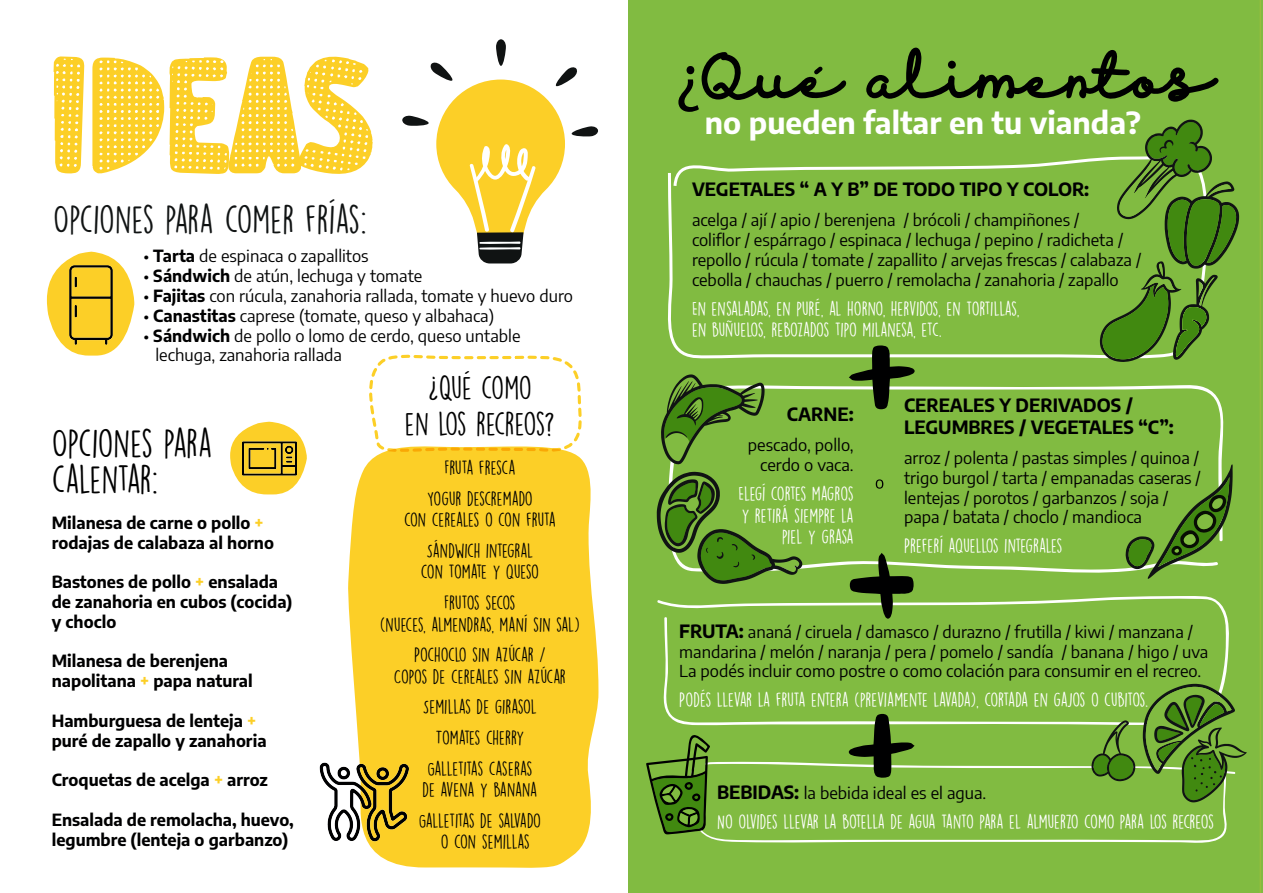
<style>
.page{position:relative;width:1263px;height:893px;background:#fff}
.page>*{position:absolute;margin:0;border:0;box-sizing:border-box;transform-origin:0 0}
.t1{font:150px "El Tito Adolfo";color:#fccf27}
.t2{font:66px "Discobaby";color:#000001}
.t3{font:36px "DK Lemon Yellow Sun";color:#101313}
.t4{font:36px/36px "DK Lemon Yellow Sun";letter-spacing:-.03em;color:#000001}
.t5{font:700 30px "Encode Sans";color:#fff}
.t6{font:30px/36px "DK Lemon Yellow Sun";letter-spacing:-.035em;color:#000001;text-align:center}
.t7{font:18px/21.6px "DK Lemon Yellow Sun";letter-spacing:-.03em;color:#fff}
.t8{font:18px/30.6px "DK Lemon Yellow Sun";letter-spacing:-.025em;color:#000001;text-align:center}
.t9{font:700 18px/21.6px "Encode Sans";color:#000001}
.t10{font:18px/30.6px "DK Lemon Yellow Sun";color:#000001;text-align:center}
.t11{font:18px/21.6px "DK Lemon Yellow Sun";color:#fff;text-align:right}
.t12{font:16.5px/19.8px "Encode Sans";color:#000001}
.t13{font:700 16.5px/19.8px "Encode Sans";color:#000001}
.s1{font-weight:700}
.s2{color:#fccf27}
.s3{font-family:"Myriad Pro"}
.s4{font-weight:700;font-size:18px}
</style>
<div class="page">
<div style="left:348px;top:452px;width:250px;height:416px;background:#fccf27"></div>
<div style="left:629px;top:0;width:634px;height:893px;background:#81bb41"></div>
<svg style="left:669px;top:385px;width:555px;height:188px"></svg>
<svg style="left:657px;top:596px;width:572px;height:129px"></svg>
<svg style="left:705px;top:761px;width:522px;height:82px"></svg>
<svg style="left:668px;top:157px;width:432px;height:202px"></svg>
<svg style="left:876px;top:479px;width:7px;height:10px"></svg>
<svg style="left:369px;top:355px;width:213px;height:97px"></svg>
<img style="left:319px;top:754px;width:93px;height:96px">
<svg style="left:47px;top:252px;width:87px;height:104px"></svg>
<img style="left:51px;top:266px;width:79px;height:79px">
<svg style="left:230px;top:422px;width:77px;height:72px"></svg>
<img style="left:243px;top:431px;width:54px;height:54px">
<svg style="left:402px;top:39px;width:196px;height:224px"></svg>
<svg style="left:849px;top:345px;width:66px;height:64px"></svg>
<svg style="left:850px;top:553px;width:64px;height:66px"></svg>
<svg style="left:849px;top:714px;width:65px;height:64px"></svg>
<svg style="left:814px;top:66px;width:9px;height:9px"></svg>
<svg style="left:657px;top:472px;width:145px;height:112px"></svg>
<svg style="left:661px;top:374px;width:103px;height:90px"></svg>
<svg style="left:1100px;top:120px;width:139px;height:242px"></svg>
<svg style="left:1125px;top:464px;width:108px;height:115px"></svg>
<svg style="left:1091px;top:720px;width:44px;height:61px"></svg>
<svg style="left:646px;top:735px;width:64px;height:100px"></svg>
<svg style="left:1143px;top:684px;width:104px;height:118px"></svg>
<h1 class="t1" style="left:49px;top:48px;width:328px">IDEAS</h1>
<h3 class="t3" style="left:53px;top:197px;width:315px">OPCIONES PARA COMER FRÍAS:</h3>
<p class="t12" style="left:143px;top:246px;width:227px">• <span class="s1">Tarta</span> de espinaca o zapallitos</p>
<p class="t12" style="left:143px;top:265px;width:280px">• <span class="s1">Sándwich</span> de atún, lechuga y tomate</p>
<p class="t12" style="left:143px;top:285px;width:431px">• <span class="s1">Fajitas</span> con rúcula, zanahoria rallada, tomate y huevo duro</p>
<p class="t12" style="left:143px;top:305px;width:352px">• <span class="s1">Canastitas</span> caprese (tomate, queso y albahaca)</p>
<p class="t12" style="left:155px;top:325px;width:367px;text-indent:-12px">• <span class="s1">Sándwich</span> de pollo o lomo de cerdo, queso untable lechuga, zanahoria rallada</p>
<h3 class="t4" style="left:52px;top:425px;width:162px">OPCIONES PARA<br>CALENTAR:</h3>
<p class="t13" style="left:52px;top:512px;width:224px">Milanesa de carne o pollo <span class="s2">+ </span>rodajas de calabaza al horno</p>
<p class="t13" style="left:52px;top:571px;width:242px">Bastones de pollo <span class="s2">+</span> ensalada de zanahoria en cubos (cocida) y choclo</p>
<p class="t13" style="left:52px;top:650px;width:202px">Milanesa de berenjena napolitana <span class="s2">+</span> papa natural</p>
<p class="t13" style="left:52px;top:710px;width:216px">Hamburguesa de lenteja <span class="s2">+ </span>puré de zapallo y zanahoria</p>
<p class="t13" style="left:52px;top:769px;width:217px">Croquetas de acelga <span class="s2">+</span> arroz</p>
<p class="t13" style="left:52px;top:809px;width:243px">Ensalada de remolacha, huevo, legumbre (lenteja o garbanzo)</p>
<h3 class="t6" style="left:405px;top:369px;width:151px">¿QUÉ COMO<br>EN LOS RECREOS?</h3>
<p class="t8" style="left:427px;top:452px;width:107px">FRUTA FRESCA<br>YOGUR DESCREMADO</p>
<p class="t8" style="left:404px;top:504px;width:153px">CON CEREALES O CON FRUTA<br>SÁNDWICH INTEGRAL</p>
<p class="t8" style="left:421px;top:557px;width:120px">CON TOMATE Y QUESO<br>FRUTOS SECOS</p>
<p class="t10" style="left:380px;top:609px;width:201px">(NUECES, ALMENDRAS, MANÍ SIN SAL)<br>POCHOCLO SIN AZÚCAR /</p>
<p class="t8" style="left:394px;top:661px;width:173px">COPOS DE CEREALES SIN AZÚCAR<br>SEMILLAS DE GIRASOL<br>TOMATES CHERRY<br>GALLETITAS CASERAS</p>
<p class="t8" style="left:419px;top:774px;width:124px;text-align:left">DE AVENA Y BANANA<br>GALLETITAS DE SALVADO</p>
<p class="t10" style="left:441px;top:827px;width:90px">O CON SEMILLAS</p>
<h2 class="t2" style="left:675px;top:34px;width:537px"><span class="s3">¿</span>Que alimentos</h2>
<h3 class="t5" style="left:705px;top:101px;width:438px">no pueden faltar en tu vianda?</h3>
<p class="t9" style="left:692px;top:177px;width:399px">VEGETALES “ A Y B” DE TODO TIPO Y COLOR:</p>
<p class="t12" style="left:692px;top:209px;width:451px">acelga / ají / apio / berenjena / brócoli / champiñones /<br>coliflor / espárrago / espinaca / lechuga / pepino / radicheta / repollo / rúcula / tomate / zapallito / arvejas frescas / calabaza / cebolla / chauchas / puerro / remolacha / zanahoria / zapallo</p>
<p class="t7" style="left:692px;top:297px;width:329px">EN ENSALADAS, EN PURÉ, AL HORNO, HERVIDOS, EN TORTILLAS,<br>EN BUÑUELOS, REBOZADOS TIPO MILANESA, ETC.</p>
<p class="t9" style="left:787px;top:403px;width:68px">CARNE:</p>
<p class="t12" style="left:748px;top:435px;width:107px;text-align:right">pescado, pollo, cerdo o vaca.</p>
<p class="t11" style="left:738px;top:483px;width:117px">ELEGÍ CORTES MAGROS<br>Y RETIRÁ SIEMPRE LA<br>PIEL Y GRASA</p>
<p class="t9" style="left:904px;top:394px;width:271px">CEREALES Y DERIVADOS /<br>LEGUMBRES / VEGETALES “C”:</p>
<p class="t12" style="left:904px;top:447px;width:298px">arroz / polenta / pastas simples / quinoa / trigo burgol / tarta / empanadas caseras / lentejas / porotos / garbanzos / soja / papa / batata / choclo / mandioca</p>
<p class="t7" style="left:904px;top:535px;width:160px">PREFERÍ AQUELLOS INTEGRALES</p>
<p class="t12" style="left:679px;top:621px;width:531px"><span class="s4">FRUTA:</span> ananá / ciruela / damasco / durazno / frutilla / kiwi / manzana / mandarina / melón / naranja / pera / pomelo / sandía / banana / higo / uva<br>La podés incluir como postre o como colación para consumir en el recreo.</p>
<p class="t7" style="left:679px;top:689px;width:470px">PODÉS LLEVAR LA FRUTA ENTERA (PREVIAMENTE LAVADA), CORTADA EN GAJOS O CUBITOS.</p>
<p class="t12" style="left:717px;top:782px;width:271px"><span class="s4">BEBIDAS:</span> la bebida ideal es el agua.</p>
<p class="t7" style="left:717px;top:811px;width:498px">NO OLVIDES LLEVAR LA BOTELLA DE AGUA TANTO PARA EL ALMUERZO COMO PARA LOS RECREOS</p>
</div>
